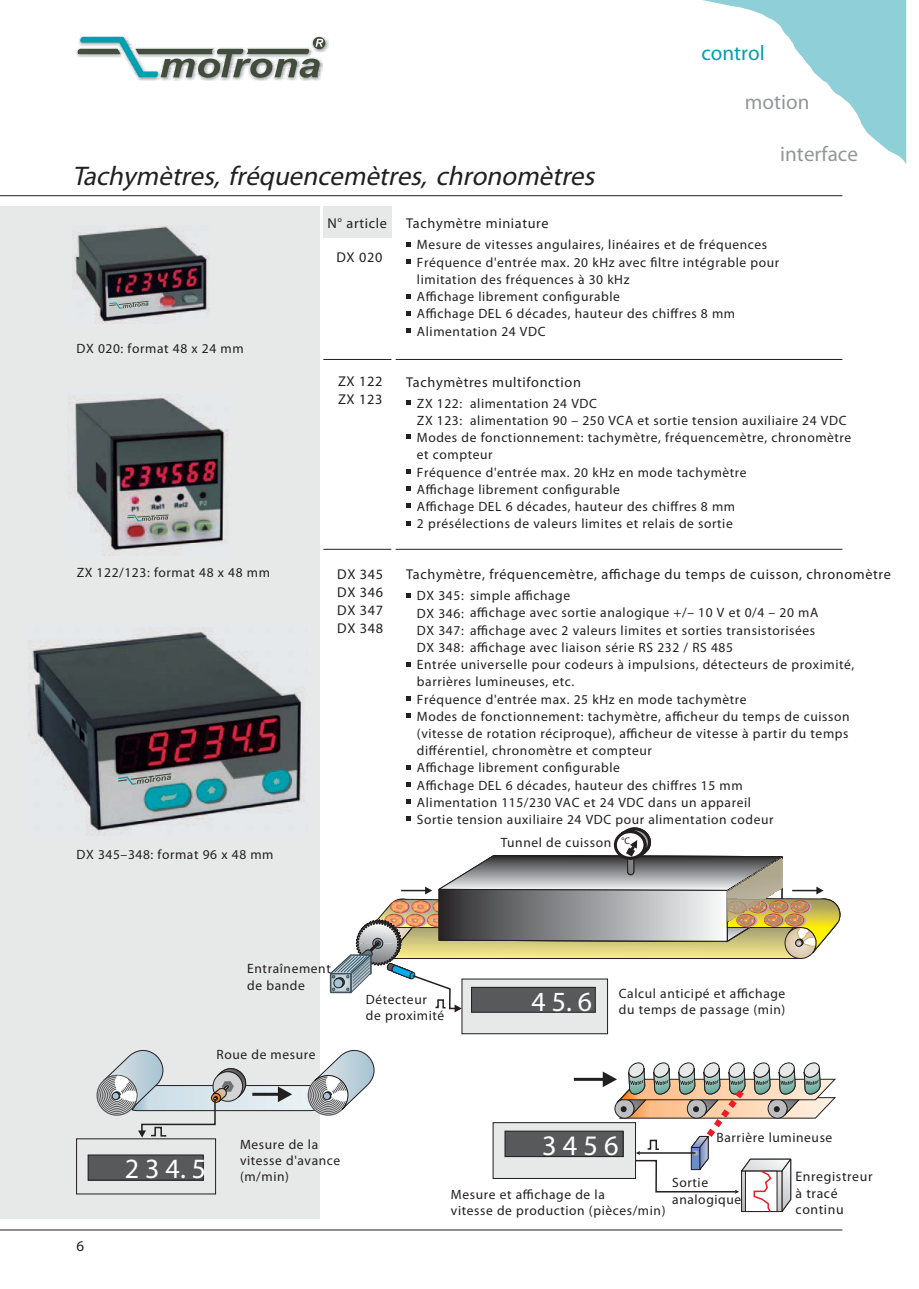
<style>
.page{position:relative;width:919px;height:1289px;background:#fff}
.page>*{position:absolute;margin:0;border:0;box-sizing:border-box;transform-origin:0 0}
.t1{font:condensed 28.35px "Univers";color:#fff}
.t2{font:condensed 28.05px "Univers";color:#fff}
.t3{font:condensed 27.75px "Univers";color:#fff}
.t4{font:italic 27px "Univers";color:#231f20}
.t5{font:700 21.15px "Univers";color:#949698}
.t6{font:700 21.15px "Univers";color:#00a0af}
.t7{font:700 condensed 15px "Univers";color:#231f20}
.t8{font:700 condensed 14.25px/17.9px "Univers";letter-spacing:.045em;color:#231f20;text-align:justify}
.t9{font:condensed 13.8px/16.6px "Univers";letter-spacing:.045em;color:#231f20}
.t10{font:condensed 13.5px/17.2px "Univers";letter-spacing:.045em;color:#231f20}
.t11{font:700 condensed 13.5px/17.2px "Univers";letter-spacing:.045em;color:#231f20}
.t12{font:condensed 9.6px "Univers";color:#231f20}
</style>
<div class="page">
<div style="left:0;top:206px;width:319px;height:1012px;background:#e7e8e8"></div>
<img style="left:75px;top:397px;width:153px;height:156px">
<img style="left:28px;top:628px;width:275px;height:203px">
<img style="left:72px;top:226px;width:138px;height:97px">
<div style="left:323px;top:206px;width:68px;height:32px;background:#e7e8e8"></div>
<svg style="left:702px;top:0;width:204px;height:164px"></svg>
<div style="left:88px;top:1154px;width:115px;height:26px;background:#58595b"></div>
<div style="left:88px;top:1154px;width:115px;height:26px;border:1px solid #231f20"></div>
<svg style="left:96px;top:1039px;width:279px;height:98px"></svg>
<div style="left:462px;top:979px;width:145px;height:54px;background:#e7e8e8"></div>
<hr style="left:574px;top:1077px;width:30px;height:3px;background:#231f20">
<svg style="left:602px;top:1062px;width:233px;height:151px"></svg>
<div style="left:493px;top:1122px;width:142px;height:56px;background:#e7e8e8"></div>
<div style="left:493px;top:1122px;width:142px;height:56px;border:1px solid #231f20"></div>
<div style="left:505px;top:1131px;width:118px;height:25px;background:#58595b"></div>
<div style="left:505px;top:1130px;width:118px;height:26px;border:1px solid #231f20"></div>
<svg style="left:76px;top:36px;width:252px;height:45px"></svg>
<svg style="left:109px;top:301px;width:40px;height:8px"></svg>
<svg style="left:127px;top:514px;width:42px;height:7px"></svg>
<svg style="left:118px;top:773px;width:53px;height:11px"></svg>
<hr style="left:0;top:195px;width:842px;height:1px;background:#231f20">
<hr style="left:0;top:1229px;width:842px;height:1px;background:#231f20">
<svg style="left:406px;top:242px;width:4px;height:4px"></svg>
<svg style="left:406px;top:259px;width:4px;height:5px"></svg>
<svg style="left:406px;top:294px;width:4px;height:4px"></svg>
<svg style="left:406px;top:311px;width:4px;height:4px"></svg>
<svg style="left:406px;top:328px;width:4px;height:4px"></svg>
<svg style="left:406px;top:400px;width:4px;height:4px"></svg>
<svg style="left:406px;top:435px;width:4px;height:4px"></svg>
<svg style="left:406px;top:469px;width:4px;height:4px"></svg>
<svg style="left:406px;top:486px;width:4px;height:4px"></svg>
<svg style="left:406px;top:504px;width:4px;height:4px"></svg>
<svg style="left:406px;top:521px;width:4px;height:4px"></svg>
<svg style="left:406px;top:593px;width:4px;height:4px"></svg>
<svg style="left:406px;top:662px;width:4px;height:4px"></svg>
<svg style="left:406px;top:696px;width:4px;height:4px"></svg>
<svg style="left:406px;top:713px;width:4px;height:4px"></svg>
<svg style="left:406px;top:765px;width:4px;height:4px"></svg>
<svg style="left:406px;top:782px;width:4px;height:4px"></svg>
<svg style="left:406px;top:799px;width:4px;height:4px"></svg>
<svg style="left:329px;top:816px;width:512px;height:196px"></svg>
<hr style="left:395px;top:359px;width:447px;height:1px;background:#231f20">
<hr style="left:323px;top:359px;width:68px;height:1px;background:#231f20">
<hr style="left:395px;top:549px;width:447px;height:1px;background:#231f20">
<hr style="left:323px;top:549px;width:68px;height:1px;background:#231f20">
<h3 class="t4" style="left:72px;top:165px;width:528px">Tachymètres, fréquencemètres, chronomètres</h3>
<p class="t8" style="left:406px;top:216px;width:144px">Tachymètre miniature</p>
<p class="t8" style="left:327px;top:215px;width:61px">N° article</p>
<h3 class="t6" style="left:701px;top:45px;width:65px">control</h3>
<h3 class="t5" style="left:744px;top:94px;width:66px">motion</h3>
<h3 class="t5" style="left:780px;top:146px;width:79px">interface</h3>
<p class="t10" style="left:77px;top:341px;width:168px">DX 020: format 48 x 24 mm</p>
<p class="t10" style="left:77px;top:565px;width:195px">ZX 122/123: format 48 x 48 mm</p>
<p class="t10" style="left:77px;top:846px;width:198px">DX 345–348: format 96 x 48 mm</p>
<p class="t8" style="left:336px;top:249px;width:47px">DX 020</p>
<p class="t8" style="left:338px;top:374px;width:46px">ZX 122<br>ZX 123</p>
<p class="t8" style="left:337px;top:566px;width:47px">DX 345<br>DX 346<br>DX 347<br>DX 348</p>
<p class="t10" style="left:417px;top:237px;width:364px">Mesure de vitesses angulaires, linéaires et de fréquences Fréquence d'entrée max. 20 kHz avec filtre intégrable pour limitation des fréquences à 30 kHz<br>Affichage librement configurable<br>Affichage DEL 6 décades, hauteur des chiffres 8 mm Alimentation 24 VDC</p>
<p class="t8" style="left:406px;top:374px;width:176px">Tachymètres multifonction</p>
<p class="t10" style="left:470px;top:395px;width:128px">alimentation 24 VDC</p>
<p class="t10" style="left:470px;top:412px;width:378px">alimentation 90 – 250 VCA et sortie tension auxiliaire 24 VDC</p>
<p class="t10" style="left:417px;top:430px;width:436px">Modes de fonctionnement: tachymètre, fréquencemètre, chronomètre</p>
<p class="t10" style="left:417px;top:447px;width:77px">et compteur</p>
<p class="t10" style="left:417px;top:464px;width:331px">Fréquence d'entrée max. 20 kHz en mode tachymètre</p>
<p class="t10" style="left:417px;top:481px;width:204px">Affichage librement configurable</p>
<p class="t10" style="left:417px;top:498px;width:320px">Affichage DEL 6 décades, hauteur des chiffres 8 mm</p>
<p class="t10" style="left:417px;top:516px;width:317px">2 présélections de valeurs limites et relais de sortie</p>
<p class="t11" style="left:417px;top:395px;width:47px">ZX 122:<br>ZX 123:</p>
<p class="t8" style="left:406px;top:566px;width:486px">Tachymètre, fréquencemètre, affichage du temps de cuisson, chronomètre</p>
<p class="t10" style="left:470px;top:588px;width:101px">simple affichage</p>
<p class="t10" style="left:470px;top:605px;width:349px">affichage avec sortie analogique +/– 10 V et 0/4 – 20 mA</p>
<p class="t10" style="left:470px;top:622px;width:346px">affichage avec 2 valeurs limites et sorties transistorisées</p>
<p class="t10" style="left:470px;top:639px;width:264px">affichage avec liaison série RS 232 / RS 485</p>
<p class="t10" style="left:417px;top:657px;width:439px">Entrée universelle pour codeurs à impulsions, détecteurs de proximité,</p>
<p class="t10" style="left:417px;top:674px;width:159px">barrières lumineuses, etc.</p>
<p class="t10" style="left:417px;top:691px;width:331px">Fréquence d'entrée max. 25 kHz en mode tachymètre</p>
<p class="t10" style="left:417px;top:708px;width:434px">Modes de fonctionnement: tachymètre, afficheur du temps de cuisson</p>
<p class="t10" style="left:417px;top:725px;width:433px">(vitesse de rotation réciproque), afficheur de vitesse à partir du temps</p>
<p class="t10" style="left:417px;top:743px;width:236px">différentiel, chronomètre et compteur</p>
<p class="t10" style="left:417px;top:760px;width:204px">Affichage librement configurable</p>
<p class="t10" style="left:417px;top:777px;width:327px">Affichage DEL 6 décades, hauteur des chiffres 15 mm</p>
<p class="t10" style="left:417px;top:794px;width:335px">Alimentation 115/230 VAC et 24 VDC dans un appareil</p>
<p class="t10" style="left:417px;top:812px;width:358px">Sortie tension auxiliaire 24 VDC pour alimentation codeur</p>
<p class="t11" style="left:417px;top:588px;width:48px;text-align:justify">DX 345:<br>DX 346:<br>DX 347:<br>DX 348:</p>
<p class="t10" style="left:501px;top:834px;width:112px">Tunnel de cuisson</p>
<p class="t12" style="left:621px;top:837px;width:10px">°C</p>
<p class="t7" style="left:77px;top:1239px;width:9px">6</p>
<p class="t10" style="left:247px;top:961px;width:85px;line-height:16.4px">Entraînement de bande</p>
<p class="t10" style="left:216px;top:1047px;width:100px">Roue de mesure</p>
<p class="t10" style="left:366px;top:992px;width:80px;line-height:16.4px">Détecteur de proximité</p>
<p class="t11" style="left:618px;top:986px;width:168px;line-height:16.2px">Calcul anticipé et affichage du temps de passage (min)</p>
<h3 class="t3" style="left:531px;top:990px;width:62px">4 5. 6</h3>
<h2 class="t2" style="left:125px;top:1158px;width:83px">2 3 4. 5</h2>
<p class="t11" style="left:240px;top:1137px;width:102px;line-height:16.2px">Mesure de la vitesse d'avance (m/min)</p>
<h1 class="t1" style="left:542px;top:1134px;width:78px">3 4 5 6</h1>
<p class="t11" style="left:451px;top:1186px;width:216px;line-height:16.2px">Mesure et affichage de la<br>vitesse de production (pièces/min)</p>
<p class="t10" style="left:716px;top:1129px;width:117px">Barrière lumineuse</p>
<p class="t10" style="left:672px;top:1175px;width:70px;line-height:16.4px">Sortie analogique</p>
<p class="t9" style="left:795px;top:1168px;width:78px">Enregistreur à tracé continu</p>
</div>
